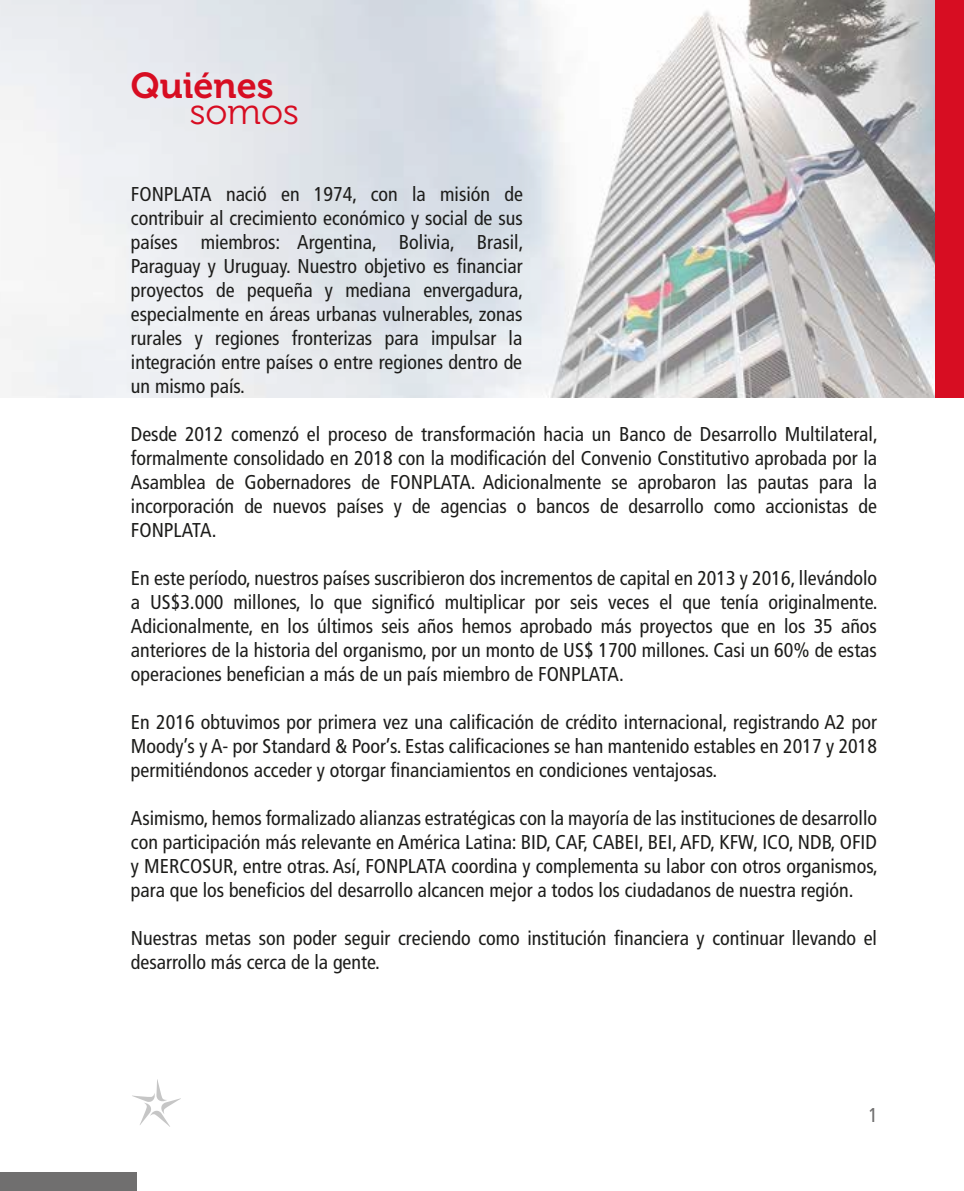
<style>
.page{position:relative;width:964px;height:1191px;background:#fff}
.page>*{position:absolute;margin:0;border:0;box-sizing:border-box;transform-origin:0 0}
.t1{font:36px "Museo 700";color:#d70d22}
.t2{font:36px "Museo 300";color:#d70d22}
.t3{font:condensed 20px/24px "Frutiger LT Std";color:#1d1d1b;text-align:justify}
.t4{font:condensed 20px "Frutiger LT Std";color:#706f6f}
</style>
<div class="page">
<div style="left:0;top:1172px;width:136px;height:19px;background:#706f6f"></div>
<svg style="left:132px;top:1079px;width:49px;height:47px"></svg>
<img style="left:0;top:0;width:935px;height:397px">
<div style="left:935px;top:0;width:29px;height:397px;background:#d70d22"></div>
<h1 class="t1" style="left:131px;top:65px;width:144px">Quiénes</h1>
<h1 class="t2" style="left:190px;top:92px;width:111px">somos</h1>
<p class="t3" style="left:131px;top:182px;width:394px">FONPLATA nació en 1974, con la misión de contribuir al crecimiento económico y social de sus países miembros: Argentina, Bolivia, Brasil, Paraguay y Uruguay. Nuestro objetivo es financiar proyectos de pequeña y mediana envergadura, especialmente en áreas urbanas vulnerables, zonas rurales y regiones fronterizas para impulsar la integración entre países o entre regiones dentro de un mismo país.</p>
<p class="t3" style="left:131px;top:422px;width:748px">Desde 2012 comenzó el proceso de transformación hacia un Banco de Desarrollo Multilateral, formalmente consolidado en 2018 con la modificación del Convenio Constitutivo aprobada por la Asamblea de Gobernadores de FONPLATA. Adicionalmente se aprobaron las pautas para la incorporación de nuevos países y de agencias o bancos de desarrollo como accionistas de FONPLATA.</p>
<p class="t3" style="left:131px;top:566px;width:748px">En este período, nuestros países suscribieron dos incrementos de capital en 2013 y 2016, llevándolo a US$3.000 millones, lo que significó multiplicar por seis veces el que tenía originalmente.<br>Adicionalmente, en los últimos seis años hemos aprobado más proyectos que en los 35 años anteriores de la historia del organismo, por un monto de US$ 1700 millones. Casi un 60% de estas operaciones benefician a más de un país miembro de FONPLATA.</p>
<p class="t3" style="left:131px;top:710px;width:748px">En 2016 obtuvimos por primera vez una calificación de crédito internacional, registrando A2 por Moody’s y A- por Standard &amp; Poor’s. Estas calificaciones se han mantenido estables en 2017 y 2018 permitiéndonos acceder y otorgar financiamientos en condiciones ventajosas.</p>
<p class="t3" style="left:131px;top:806px;width:748px">Asimismo, hemos formalizado alianzas estratégicas con la mayoría de las instituciones de desarrollo con participación más relevante en América Latina: BID, CAF, CABEI, BEI, AFD, KFW, ICO, NDB, OFID y MERCOSUR, entre otras. Así, FONPLATA coordina y complementa su labor con otros organismos, para que los beneficios del desarrollo alcancen mejor a todos los ciudadanos de nuestra región.</p>
<p class="t3" style="left:131px;top:926px;width:747px">Nuestras metas son poder seguir creciendo como institución financiera y continuar llevando el desarrollo más cerca de la gente.</p>
<p class="t4" style="left:868px;top:1103px;width:11px">1</p>
</div>
